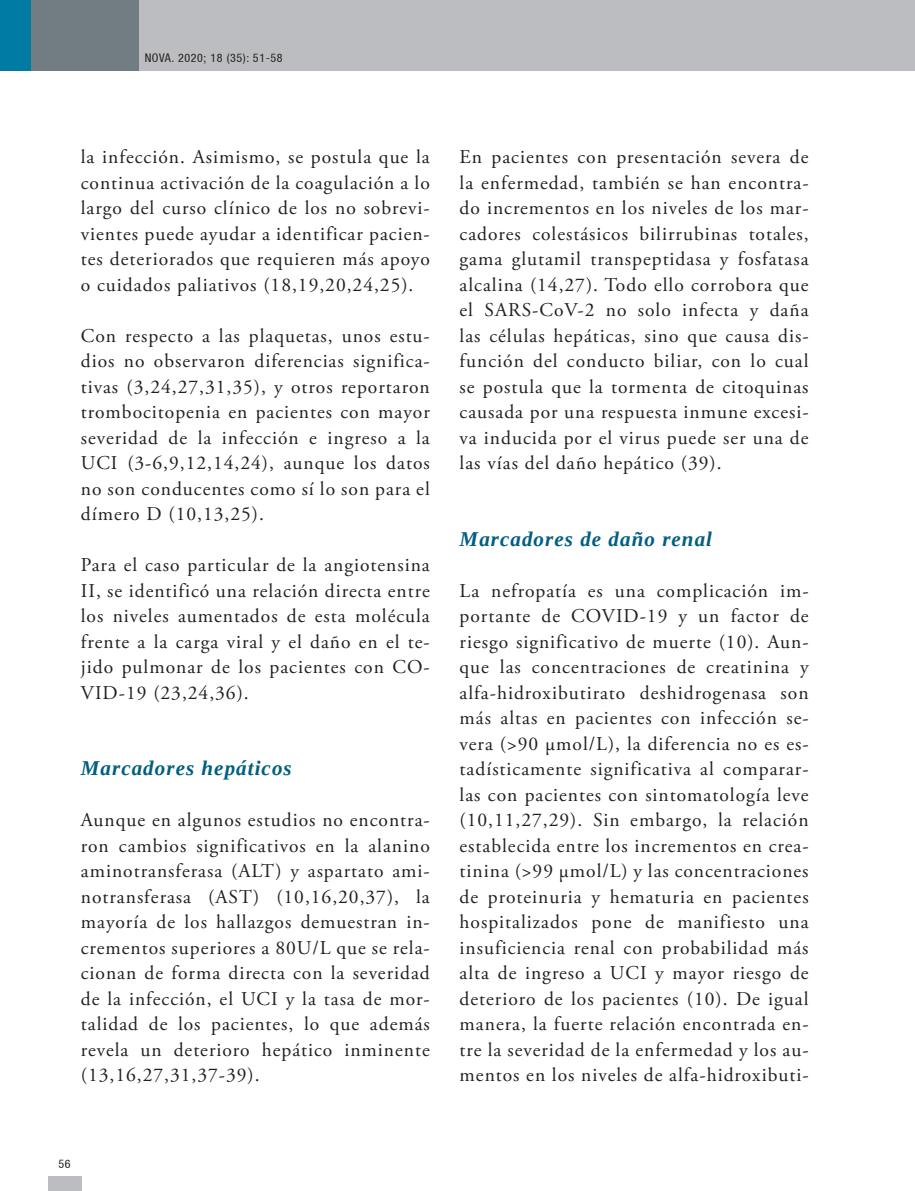
<style>
.page{position:relative;width:915px;height:1191px;background:#fff}
.page>*{position:absolute;margin:0;border:0;box-sizing:border-box;transform-origin:0 0}
.t1{font:italic 700 21px "Liberation Serif";letter-spacing:.05em;color:#005f80}
.t2{font:19.5px/25.5px "Adobe Garamond Pro";letter-spacing:.05em;color:#231f20;text-align:justify}
.t3{font:condensed 12px "Helvetica 57";letter-spacing:.05em;color:#231f20}
</style>
<div class="page">
<div style="left:48px;top:1175px;width:33px;height:16px;background:#bcbdc0"></div>
<div style="left:0;top:0;width:914px;height:71px;background:#bcbdc0"></div>
<div style="left:0;top:0;width:138px;height:71px;background:#717d83"></div>
<div style="left:0;top:0;width:31px;height:71px;background:#007ca4"></div>
<p class="t3" style="left:145px;top:51px;width:139px">NOVA. 2020; 18 (35): 51-58</p>
<p class="t2" style="left:81px;top:145px;width:350px">la infección. Asimismo, se postula que la continua activación de la coagulación a lo largo del curso clínico de los no sobrevi&shy;vientes puede ayudar a identificar pacien&shy;tes deteriorados que requieren más apoyo o cuidados paliativos (18,19,20,24,25).</p>
<p class="t2" style="left:81px;top:323px;width:350px">Con respecto a las plaquetas, unos estu&shy;dios no observaron diferencias significa&shy;tivas (3,24,27,31,35), y otros reportaron trombocitopenia en pacientes con mayor severidad de la infección e ingreso a la UCI (3-6,9,12,14,24), aunque los datos no son conducentes como sí lo son para el dímero D (10,13,25).</p>
<p class="t2" style="left:81px;top:553px;width:350px">Para el caso particular de la angiotensina II, se identificó una relación directa entre los niveles aumentados de esta molécula frente a la carga viral y el daño en el te&shy;jido pulmonar de los pacientes con CO-VID-19 (23,24,36).</p>
<p class="t1" style="left:81px;top:754px;width:212px">Marcadores hepáticos</p>
<p class="t2" style="left:81px;top:808px;width:350px">Aunque en algunos estudios no encontra&shy;ron cambios significativos en la alanino aminotransferasa (ALT) y aspartato ami&shy;notransferasa (AST) (10,16,20,37), la mayoría de los hallazgos demuestran in&shy;crementos superiores a 80U/L que se rela&shy;cionan de forma directa con la severidad de la infección, el UCI y la tasa de mor&shy;talidad de los pacientes, lo que además revela un deterioro hepático inminente (13,16,27,31,37-39).</p>
<p class="t2" style="left:459px;top:145px;width:350px">En pacientes con presentación severa de la enfermedad, también se han encontra&shy;do incrementos en los niveles de los mar&shy;cadores colestásicos bilirrubinas totales, gama glutamil transpeptidasa y fosfatasa alcalina (14,27). Todo ello corrobora que el SARS-CoV-2 no solo infecta y daña las células hepáticas, sino que causa dis&shy;función del conducto biliar, con lo cual se postula que la tormenta de citoquinas causada por una respuesta inmune excesi&shy;va inducida por el virus puede ser una de las vías del daño hepático (39).</p>
<p class="t1" style="left:459px;top:525px;width:254px">Marcadores de daño renal</p>
<p class="t2" style="left:459px;top:578px;width:350px">La nefropatía es una complicación im&shy;portante de COVID-19 y un factor de riesgo significativo de muerte (10). Aun&shy;que las concentraciones de creatinina y alfa-hidroxibutirato deshidrogenasa son más altas en pacientes con infección se&shy;vera (&gt;90 μmol/L), la diferencia no es es&shy;tadísticamente significativa al comparar&shy;las con pacientes con sintomatología leve (10,11,27,29). Sin embargo, la relación establecida entre los incrementos en crea&shy;tinina (&gt;99 μmol/L) y las concentraciones de proteinuria y hematuria en pacientes hospitalizados pone de manifiesto una insuficiencia renal con probabilidad más alta de ingreso a UCI y mayor riesgo de deterioro de los pacientes (10). De igual manera, la fuerte relación encontrada en&shy;tre la severidad de la enfermedad y los au&shy;mentos en los niveles de alfa-hidroxibuti-</p>
<p class="t3" style="left:59px;top:1156px;width:14px">56</p>
</div>
